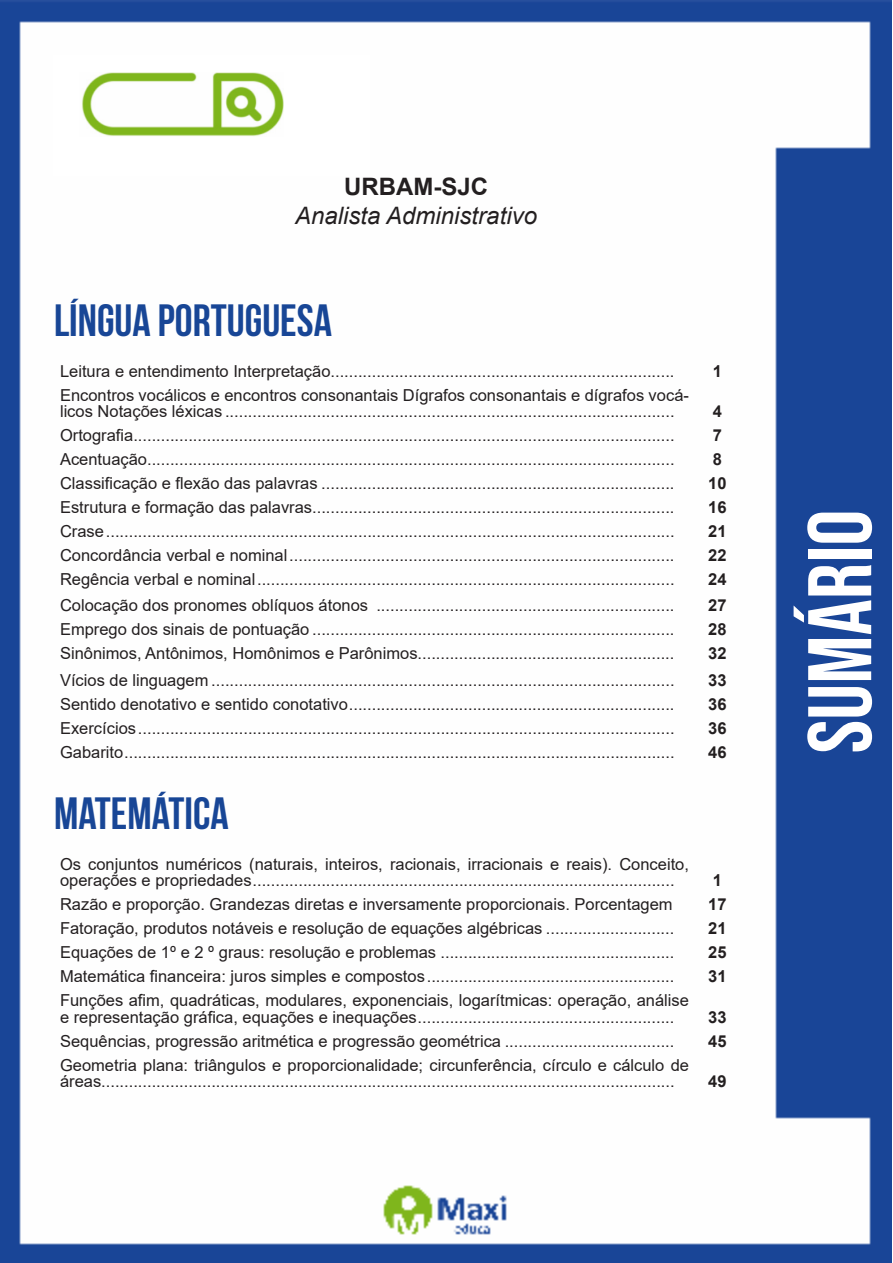
<style>
.page{position:relative;width:893px;height:1263px;background:#fff}
.page>*{position:absolute;margin:0;border:0;box-sizing:border-box;transform-origin:0 0}
.t1{font:90px "Bebas Neue";color:#fff}
.t2{font:700 45px "Bebas Neue";color:#184696}
.t3{font:italic 24px "Arial";color:#231f20}
.t4{font:700 24px "Arial";color:#231f20}
.ALTERNATIVAS{font:16.5px/16.5px "Arial";color:#231f20}
.INDICE{font:700 16.5px "Arial";color:#231f20}
</style>
<div class="page">
<img style="left:0;top:0;width:892px;height:1263px">
<div style="left:53px;top:55px;width:317px;height:121px;background:#fff"></div>
<img style="left:82px;top:72px;width:201px;height:64px">
<p class="t4" style="left:344px;top:170px;width:145px">URBAM-SJC</p>
<p class="t3" style="left:295px;top:200px;width:243px">Analista Administrativo</p>
<p class="t2" style="left:54px;top:295px;width:279px">LÍNGUA PORTUGUESA</p>
<p class="ALTERNATIVAS" style="left:60px;top:363px;width:616px">Leitura e entendimento Interpretação...........................................................................</p>
<p class="INDICE" style="left:713px;top:359px;width:11px">1</p>
<p class="ALTERNATIVAS" style="left:60px;top:387px;width:630px">Encontros vocálicos e encontros consonantais Dígrafos consonantais e dígrafos vocá&shy;licos Notações léxicas ..................................................................................................</p>
<p class="INDICE" style="left:713px;top:400px;width:11px">4</p>
<p class="ALTERNATIVAS" style="left:60px;top:427px;width:616px">Ortografia......................................................................................................................</p>
<p class="INDICE" style="left:713px;top:424px;width:11px">7</p>
<p class="ALTERNATIVAS" style="left:60px;top:451px;width:616px">Acentuação...................................................................................................................</p>
<p class="INDICE" style="left:713px;top:448px;width:11px">8</p>
<p class="ALTERNATIVAS" style="left:60px;top:475px;width:616px">Classificação e flexão das palavras .............................................................................</p>
<p class="INDICE" style="left:708px;top:472px;width:20px">10</p>
<p class="ALTERNATIVAS" style="left:60px;top:499px;width:616px">Estrutura e formação das palavras...............................................................................</p>
<p class="INDICE" style="left:708px;top:496px;width:20px">16</p>
<p class="ALTERNATIVAS" style="left:60px;top:523px;width:616px">Crase............................................................................................................................</p>
<p class="INDICE" style="left:708px;top:520px;width:20px">21</p>
<p class="ALTERNATIVAS" style="left:60px;top:547px;width:616px">Concordância verbal e nominal....................................................................................</p>
<p class="INDICE" style="left:708px;top:544px;width:20px">22</p>
<p class="ALTERNATIVAS" style="left:60px;top:571px;width:616px">Regência verbal e nominal...........................................................................................</p>
<p class="INDICE" style="left:708px;top:568px;width:20px">24</p>
<p class="ALTERNATIVAS" style="left:60px;top:597px;width:616px">Colocação dos pronomes oblíquos átonos .................................................................</p>
<p class="INDICE" style="left:708px;top:594px;width:20px">27</p>
<p class="ALTERNATIVAS" style="left:60px;top:621px;width:616px">Emprego dos sinais de pontuação ...............................................................................</p>
<p class="INDICE" style="left:708px;top:618px;width:20px">28</p>
<p class="ALTERNATIVAS" style="left:60px;top:645px;width:616px">Sinônimos, Antônimos, Homônimos e Parônimos........................................................</p>
<p class="INDICE" style="left:708px;top:642px;width:20px">32</p>
<p class="ALTERNATIVAS" style="left:60px;top:672px;width:616px">Vícios de linguagem .....................................................................................................</p>
<p class="INDICE" style="left:708px;top:668px;width:20px">33</p>
<p class="ALTERNATIVAS" style="left:60px;top:696px;width:616px">Sentido denotativo e sentido conotativo.......................................................................</p>
<p class="INDICE" style="left:708px;top:692px;width:20px">36</p>
<p class="ALTERNATIVAS" style="left:60px;top:720px;width:616px">Exercícios.....................................................................................................................</p>
<p class="INDICE" style="left:708px;top:716px;width:20px">36</p>
<p class="ALTERNATIVAS" style="left:60px;top:744px;width:616px">Gabarito........................................................................................................................</p>
<p class="INDICE" style="left:708px;top:740px;width:20px">46</p>
<p class="t2" style="left:54px;top:788px;width:176px">MATEMÁTICA</p>
<p class="ALTERNATIVAS" style="left:60px;top:856px;width:630px">Os conjuntos numéricos (naturais, inteiros, racionais, irracionais e reais). Conceito, operações e propriedades............................................................................................</p>
<p class="INDICE" style="left:713px;top:869px;width:11px">1</p>
<p class="ALTERNATIVAS" style="left:60px;top:896px;width:614px">Razão e proporção. Grandezas diretas e inversamente proporcionais. Porcentagem</p>
<p class="INDICE" style="left:708px;top:893px;width:20px">17</p>
<p class="ALTERNATIVAS" style="left:60px;top:920px;width:616px">Fatoração, produtos notáveis e resolução de equações algébricas ............................</p>
<p class="INDICE" style="left:708px;top:917px;width:20px">21</p>
<p class="ALTERNATIVAS" style="left:60px;top:944px;width:616px">Equações de 1º e 2 º graus: resolução e problemas ...................................................</p>
<p class="INDICE" style="left:708px;top:941px;width:20px">25</p>
<p class="ALTERNATIVAS" style="left:60px;top:968px;width:616px">Matemática financeira: juros simples e compostos......................................................</p>
<p class="INDICE" style="left:708px;top:965px;width:20px">31</p>
<p class="ALTERNATIVAS" style="left:60px;top:992px;width:630px">Funções afim, quadráticas, modulares, exponenciais, logarítmicas: operação, análise e representação gráfica, equações e inequações........................................................</p>
<p class="INDICE" style="left:708px;top:1005px;width:20px">33</p>
<p class="ALTERNATIVAS" style="left:60px;top:1033px;width:616px">Sequências, progressão aritmética e progressão geométrica .....................................</p>
<p class="INDICE" style="left:708px;top:1029px;width:20px">45</p>
<p class="ALTERNATIVAS" style="left:60px;top:1057px;width:630px">Geometria plana: triângulos e proporcionalidade; circunferência, círculo e cálculo de áreas.............................................................................................................................</p>
<p class="INDICE" style="left:708px;top:1070px;width:20px">49</p>
<h1 class="t1" style="left:789px;top:753px;width:245px;rotate:-90deg">sumário</h1>
</div>
